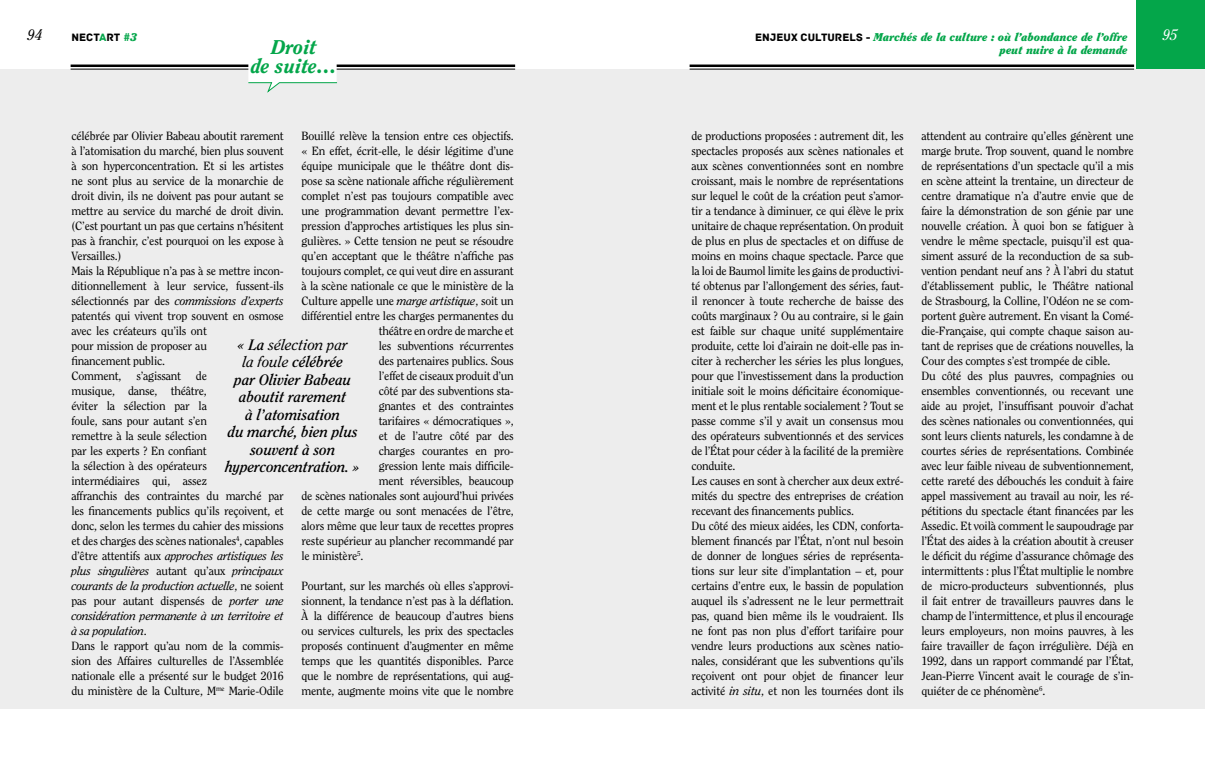
<style>
.page{position:relative;width:1205px;height:780px;background:#fff}
.page>*{position:absolute;margin:0;border:0;box-sizing:border-box;transform-origin:0 0}
.t1{font:italic 800 19.88px/18.4px "Clearface";color:#04a64a;text-align:center}
.t2{font:italic 700 15px/17.5px "Clearface";color:#000;text-align:center}
.t3{font:italic 15px "Clearface";color:#000}
.t4{font:italic 15px "Clearface";color:#fff}
.t5{font:11.88px/15px "Clearface";letter-spacing:-.02em;color:#000}
.t6{font:italic 900 11.25px "Clearface";color:#04a64a}
.t7{font:11.25px "Archive";color:#000}
.s1{color:#04a64a}
.s2{font-family:"Clearface";font-weight:900;font-style:italic;color:#04a64a}
.s3{font-family:"Archive";font-weight:400;font-style:normal;color:#000}
.s4{font-style:italic}
.s5{font-weight:400}
</style>
<div class="page">
<div style="left:1135px;top:0;width:70px;height:69px;background:#04a64a"></div>
<div style="left:0;top:69px;width:1205px;height:640px;background:#ededed"></div>
<hr style="left:689px;top:64px;width:445px;height:3px;background:#000">
<hr style="left:689px;top:69px;width:445px;height:1px;background:#000">
<hr style="left:71px;top:64px;width:444px;height:3px;background:#000">
<hr style="left:71px;top:69px;width:444px;height:1px;background:#000">
<svg style="left:248px;top:64px;width:90px;height:29px"></svg>
<p class="t3" style="left:28px;top:26px;width:16px">94</p>
<p class="t7" style="left:71px;top:30px;width:67px">NECT<span class="s1">A</span>RT <span class="s2">#3</span></p>
<p class="t6" style="left:755px;top:30px;width:374px"><span class="s3">ENJEUX CULTURELS -</span> Marchés de la culture : où l’abondance de l’offre</p>
<p class="t4" style="left:1163px;top:26px;width:16px">95</p>
<p class="t6" style="left:1000px;top:43px;width:130px">peut nuire à la demande</p>
<h1 class="t1" style="left:251px;top:38px;width:87px">Droit<br>de suite…</h1>
<p class="t5" style="left:71px;top:128px;width:214px">célébrée par Olivier Babeau aboutit rarement à l’atomisation du marché, bien plus souvent à son hyperconcentration. Et si les artistes ne sont plus au service de la monarchie de droit divin, ils ne doivent pas pour autant se mettre au service du marché de droit divin. (C’est pourtant un pas que certains n’hésitent pas à franchir, c’est pourquoi on les expose à Versailles.)<br>Mais la République n’a pas à se mettre incon&shy;ditionnellement à leur service, fussent-ils sélectionnés par des <span class="s4">commissions d’experts </span>patentés qui vivent trop souvent en osmose avec les créateurs qu’ils ont<br>pour mission de proposer au<br>financement public.<br>Comment, s’agissant de<br>musique, danse, théâtre,<br>éviter la sélection par la<br>foule, sans pour autant s’en<br>remettre à la seule sélection<br>par les experts ? En confiant<br>la sélection à des opérateurs<br>intermédiaires qui, assez<br>affranchis des contraintes du marché par les financements publics qu’ils reçoivent, et donc, selon les termes du cahier des missions et des charges des scènes nationales<sup>4</sup>, capables d’être attentifs aux <span class="s4">approches artistiques les plus singulières</span> autant qu’aux <span class="s4">principaux courants de la production actuelle</span>, ne soient pas pour autant dispensés de <span class="s4">porter une considération permanente à un territoire et à sa population</span>.<br>Dans le rapport qu’au nom de la commis&shy;sion des Affaires culturelles de l’Assemblée nationale elle a présenté sur le budget 2016 du ministère de la Culture, M<sup>me</sup> Marie-Odile</p>
<p class="t5" style="left:301px;top:128px;width:214px">Bouillé relève la tension entre ces objectifs.</p>
<p class="t5" style="left:301px;top:143px;width:214px">« En effet, écrit-elle, le désir légitime d’une</p>
<p class="t5" style="left:301px;top:158px;width:214px">équipe municipale que le théâtre dont dis-</p>
<p class="t5" style="left:301px;top:173px;width:214px">pose sa scène nationale affiche régulièrement</p>
<p class="t5" style="left:301px;top:188px;width:214px">complet n’est pas toujours compatible avec</p>
<p class="t5" style="left:301px;top:203px;width:214px">une programmation devant permettre l’ex-</p>
<p class="t5" style="left:301px;top:218px;width:214px">pression d’approches artistiques les plus sin-</p>
<p class="t5" style="left:301px;top:233px;width:214px">gulières. » Cette tension ne peut se résoudre</p>
<p class="t5" style="left:301px;top:248px;width:214px">qu’en acceptant que le théâtre n’affiche pas</p>
<p class="t5" style="left:301px;top:263px;width:214px">toujours complet, ce qui veut dire en assurant</p>
<p class="t5" style="left:301px;top:278px;width:214px">à la scène nationale ce que le ministère de la</p>
<p class="t5" style="left:301px;top:293px;width:214px">Culture appelle une <span class="s4">marge artistique</span>, soit un</p>
<p class="t5" style="left:301px;top:308px;width:214px">différentiel entre les charges permanentes du</p>
<p class="t5" style="left:379px;top:323px;width:137px">théâtre en ordre de marche et</p>
<p class="t5" style="left:379px;top:338px;width:137px">les subventions récurrentes</p>
<p class="t5" style="left:379px;top:353px;width:137px">des partenaires publics. Sous</p>
<p class="t5" style="left:379px;top:368px;width:137px">l’effet de ciseaux produit d’un</p>
<p class="t5" style="left:379px;top:383px;width:137px">côté par des subventions sta-</p>
<p class="t5" style="left:379px;top:398px;width:137px">gnantes et des contraintes</p>
<p class="t5" style="left:379px;top:413px;width:137px">tarifaires « démocratiques »,</p>
<p class="t5" style="left:379px;top:428px;width:137px">et de l’autre côté par des</p>
<p class="t5" style="left:379px;top:443px;width:137px">charges courantes en pro-</p>
<p class="t5" style="left:379px;top:458px;width:137px">gression lente mais difficile-</p>
<p class="t5" style="left:379px;top:473px;width:137px">ment réversibles, beaucoup</p>
<p class="t5" style="left:301px;top:488px;width:214px">de scènes nationales sont aujourd’hui privées</p>
<p class="t5" style="left:301px;top:503px;width:214px">de cette marge ou sont menacées de l’être,</p>
<p class="t5" style="left:301px;top:518px;width:214px">alors même que leur taux de recettes propres</p>
<p class="t5" style="left:301px;top:533px;width:214px">reste supérieur au plancher recommandé par</p>
<p class="t5" style="left:301px;top:548px;width:63px">le ministère<sup>5</sup>.</p>
<p class="t5" style="left:301px;top:578px;width:214px;text-align:justify">Pourtant, sur les marchés où elles s’approvi&shy;sionnent, la tendance n’est pas à la déflation.<br>À la différence de beaucoup d’autres biens ou services culturels, les prix des spectacles proposés continuent d’augmenter en même temps que les quantités disponibles. Parce que le nombre de représentations, qui aug&shy;mente, augmente moins vite que le nombre</p>
<p class="t2" style="left:226px;top:335px;width:136px">« La <span class="s5">sélection par<br>la foule</span> célébrée<br>par Olivier Babeau aboutit rarement<br>à l’atomisation<br>du marché, bien plus souvent à son hyperconcentration. »</p>
<p class="t5" style="left:691px;top:128px;width:214px">de productions proposées : autrement dit, les spectacles proposés aux scènes nationales et aux scènes conventionnées sont en nombre croissant, mais le nombre de représentations sur lequel le coût de la création peut s’amor&shy;tir a tendance à diminuer, ce qui élève le prix unitaire de chaque représentation. On produit de plus en plus de spectacles et on diffuse de moins en moins chaque spectacle. Parce que la loi de Baumol limite les gains de productivi&shy;té obtenus par l’allongement des séries, faut&shy;il renoncer à toute recherche de baisse des coûts marginaux ? Ou au contraire, si le gain est faible sur chaque unité supplémentaire produite, cette loi d’airain ne doit-elle pas in&shy;citer à rechercher les séries les plus longues, pour que l’investissement dans la production initiale soit le moins déficitaire économique&shy;ment et le plus rentable socialement ? Tout se passe comme s’il y avait un consensus mou des opérateurs subventionnés et des services de l’État pour céder à la facilité de la première conduite.<br>Les causes en sont à chercher aux deux extré&shy;mités du spectre des entreprises de création recevant des financements publics.<br>Du côté des mieux aidées, les CDN, conforta&shy;blement financés par l’État, n’ont nul besoin de donner de longues séries de représenta&shy;tions sur leur site d’implantation – et, pour certains d’entre eux, le bassin de population auquel ils s’adressent ne le leur permettrait pas, quand bien même ils le voudraient. Ils ne font pas non plus d’effort tarifaire pour vendre leurs productions aux scènes natio&shy;nales, considérant que les subventions qu’ils reçoivent ont pour objet de financer leur activité <span class="s4">in situ</span>, et non les tournées dont ils</p>
<p class="t5" style="left:921px;top:128px;width:214px">attendent au contraire qu’elles génèrent une marge brute. Trop souvent, quand le nombre de représentations d’un spectacle qu’il a mis en scène atteint la trentaine, un directeur de centre dramatique n’a d’autre envie que de faire la démonstration de son génie par une nouvelle création. À quoi bon se fatiguer à vendre le même spectacle, puisqu’il est qua&shy;siment assuré de la reconduction de sa sub&shy;vention pendant neuf ans ? À l’abri du statut d’établissement public, le Théâtre national de Strasbourg, la Colline, l’Odéon ne se com&shy;portent guère autrement. En visant la Comé&shy;die-Française, qui compte chaque saison au&shy;tant de reprises que de créations nouvelles, la Cour des comptes s’est trompée de cible.<br>Du côté des plus pauvres, compagnies ou ensembles conventionnés, ou recevant une aide au projet, l’insuffisant pouvoir d’achat des scènes nationales ou conventionnées, qui sont leurs clients naturels, les condamne à de courtes séries de représentations. Combinée avec leur faible niveau de subventionnement, cette rareté des débouchés les conduit à faire appel massivement au travail au noir, les ré&shy;pétitions du spectacle étant financées par les Assedic. Et voilà comment le saupoudrage par l’État des aides à la création aboutit à creuser le déficit du régime d’assurance chômage des intermittents : plus l’État multiplie le nombre de micro-producteurs subventionnés, plus il fait entrer de travailleurs pauvres dans le champ de l’intermittence, et plus il encourage leurs employeurs, non moins pauvres, à les faire travailler de façon irrégulière. Déjà en 1992, dans un rapport commandé par l’État, Jean-Pierre Vincent avait le courage de s’in&shy;quiéter de ce phénomène<sup>6</sup>.</p>
</div>
